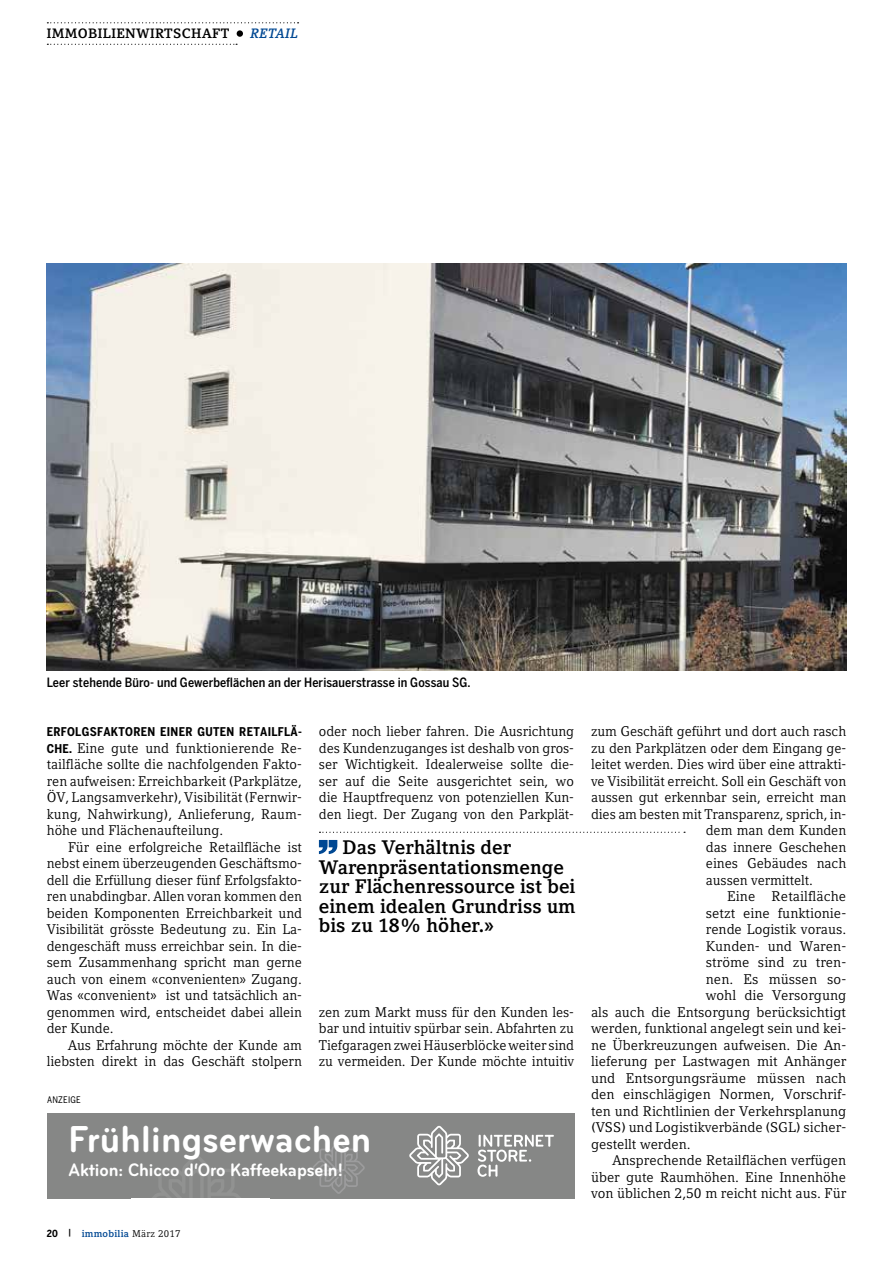
<style>
.page{position:relative;width:893px;height:1263px;background:#fff}
.page>*{position:absolute;margin:0;border:0;box-sizing:border-box;transform-origin:0 0}
.t1{font:700 condensed 39px "Bryant";letter-spacing:.005em;color:#fff}
.t2{font:700 19.5px/19.5px "Compatil Letter LT Pro";color:#000}
.t3{font:700 condensed 18.75px "Bryant";color:#fff}
.t4{font:13.95px/16.5px "Compatil Letter LT Pro";color:#000;text-align:justify}
.t5{font:700 13.5px "Compatil Letter LT Pro";letter-spacing:.025em;color:#000}
.t6{font:italic 700 13.5px "Compatil Letter LT Pro";letter-spacing:.025em;color:#004893}
.t7{font:500 12.75px "Benton Sans Cond";letter-spacing:.01em;color:#000}
.t8{font:700 12px "Benton Sans Cond";letter-spacing:.025em;color:#000}
.t9{font:700 9.75px "Compatil Letter LT Pro";letter-spacing:.025em;color:#004893}
.t10{font:9px "Benton Sans Cond";letter-spacing:.025em;color:#000}
.s1{font-family:"Benton Sans Cond";font-weight:700;font-size:12px}
.s2{font-family:"Benton Sans Cond";color:#000}
.s3{color:#000}
.s4{font-weight:400;color:#000}
</style>
<div class="page">
<svg style="left:47px;top:22px;width:252px;height:1px"></svg>
<svg style="left:47px;top:44px;width:190px;height:1px"></svg>
<div style="left:237px;top:30px;width:6px;height:7px;background:#000;border-radius:50%"></div>
<img style="left:47px;top:264px;width:799px;height:406px">
<svg style="left:319px;top:832px;width:366px;height:1px"></svg>
<svg style="left:319px;top:840px;width:18px;height:14px"></svg>
<svg style="left:49px;top:1198px;width:526px;height:1px"></svg>
<div style="left:48px;top:1113px;width:527px;height:85px;background:#868786"></div>
<svg style="left:409px;top:1126px;width:60px;height:59px"></svg>
<svg style="left:477px;top:1135px;width:77px;height:42px"></svg>
<svg style="left:313px;top:1142px;width:52px;height:52px"></svg>
<svg style="left:153px;top:1156px;width:87px;height:42px"></svg>
<hr style="left:131px;top:1198px;width:138px;height:3px;background:#fff">
<p class="t5" style="left:47px;top:26px;width:184px">IMMOBILIENWIRTSCHAFT</p>
<p class="t6" style="left:250px;top:26px;width:50px">RETAIL</p>
<p class="t7" style="left:47px;top:674px;width:425px">Leer stehende Büro- und Gewerbeflächen an der Herisauerstrasse in Gossau SG.</p>
<p class="t8" style="left:47px;top:725px;width:257px">ERFOLGSFAKTOREN EINER GUTEN RETAILFLÄ-</p>
<p class="t4" style="left:47px;top:740px;width:257px"><span class="s1">CHE.</span> Eine gute und funktionierende Re&shy;tailfläche sollte die nachfolgenden Fakto&shy;ren aufweisen: Erreichbarkeit (Parkplätze, ÖV, Langsamverkehr), Visibilität (Fernwir&shy;kung, Nahwirkung), Anlieferung, Raum&shy;höhe und Flächenaufteilung.</p>
<p class="t4" style="left:47px;top:839px;width:257px;text-indent:21px">Für eine erfolgreiche Retailfläche ist nebst einem überzeugenden Geschäftsmo&shy;dell die Erfüllung dieser fünf Erfolgsfakto&shy;ren unabdingbar. Allen voran kommen den beiden Komponenten Erreichbarkeit und Visibilität grösste Bedeutung zu. Ein La&shy;dengeschäft muss erreichbar sein. In die&shy;sem Zusammenhang spricht man gerne auch von einem «convenienten» Zugang.<br>Was «convenient» ist und tatsächlich an&shy;genommen wird, entscheidet dabei allein der Kunde.</p>
<p class="t4" style="left:47px;top:1037px;width:257px;text-align:right">Aus Erfahrung möchte der Kunde am liebsten direkt in das Geschäft stolpern</p>
<p class="t10" style="left:47px;top:1094px;width:35px">ANZEIGE</p>
<p class="t4" style="left:319px;top:723px;width:257px">oder noch lieber fahren. Die Ausrichtung des Kundenzuganges ist deshalb von gros&shy;ser Wichtigkeit. Idealerweise sollte die&shy;ser auf die Seite ausgerichtet sein, wo die Hauptfrequenz von potenziellen Kun&shy;den liegt. Der Zugang von den Parkplät-</p>
<h2 class="t2" style="left:319px;top:838px;width:258px;text-indent:24px">Das Verhältnis der<br>Warenpräsentationsmenge zur Flächenressource ist bei einem idealen Grundriss um bis zu 18% höher.»</h2>
<p class="t4" style="left:319px;top:1004px;width:257px">zen zum Markt muss für den Kunden les&shy;bar und intuitiv spürbar sein. Abfahrten zu Tiefgaragen zwei Häuserblöcke weiter sind zu vermeiden. Der Kunde möchte intuitiv</p>
<h1 class="t1" style="left:68px;top:1115px;width:304px">Frühlingserwachen</h1>
<h3 class="t3" style="left:68px;top:1158px;width:276px">Aktion: Chicco d‘Oro Kaffeekapseln!</h3>
<p class="t9" style="left:47px;top:1227px;width:135px"><span class="s2">20</span> <span class="s3">|</span> immobilia <span class="s4">März 2017</span></p>
<p class="t4" style="left:591px;top:723px;width:257px">zum Geschäft geführt und dort auch rasch</p>
<p class="t4" style="left:591px;top:740px;width:257px">zu den Parkplätzen oder dem Eingang ge-</p>
<p class="t4" style="left:591px;top:756px;width:257px">leitet werden. Dies wird über eine attrakti-</p>
<p class="t4" style="left:591px;top:773px;width:257px">ve Visibilität erreicht. Soll ein Geschäft von</p>
<p class="t4" style="left:591px;top:789px;width:257px">aussen gut erkennbar sein, erreicht man</p>
<p class="t4" style="left:591px;top:806px;width:257px">dies am besten mit Transparenz, sprich, in-</p>
<p class="t4" style="left:706px;top:822px;width:142px">dem man dem Kunden</p>
<p class="t4" style="left:706px;top:839px;width:142px">das innere Geschehen</p>
<p class="t4" style="left:706px;top:855px;width:142px">eines Gebäudes nach</p>
<p class="t4" style="left:706px;top:872px;width:109px">aussen vermittelt.</p>
<p class="t4" style="left:727px;top:888px;width:121px">Eine Retailfläche</p>
<p class="t4" style="left:706px;top:905px;width:142px">setzt eine funktionie-</p>
<p class="t4" style="left:706px;top:921px;width:142px">rende Logistik voraus.</p>
<p class="t4" style="left:706px;top:938px;width:142px">Kunden- und Waren-</p>
<p class="t4" style="left:706px;top:954px;width:142px">ströme sind zu tren-</p>
<p class="t4" style="left:706px;top:971px;width:142px">nen. Es müssen so-</p>
<p class="t4" style="left:706px;top:987px;width:142px">wohl die Versorgung</p>
<p class="t4" style="left:591px;top:1004px;width:256px">als auch die Entsorgung berücksichtigt</p>
<p class="t4" style="left:591px;top:1020px;width:257px">werden, funktional angelegt sein und kei-</p>
<p class="t4" style="left:591px;top:1037px;width:257px">ne Überkreuzungen aufweisen. Die An-</p>
<p class="t4" style="left:591px;top:1053px;width:257px">lieferung per Lastwagen mit Anhänger</p>
<p class="t4" style="left:591px;top:1070px;width:257px">und Entsorgungsräume müssen nach</p>
<p class="t4" style="left:591px;top:1086px;width:257px">den einschlägigen Normen, Vorschrif-</p>
<p class="t4" style="left:591px;top:1103px;width:257px">ten und Richtlinien der Verkehrsplanung</p>
<p class="t4" style="left:591px;top:1119px;width:257px">(VSS) und Logistikverbände (SGL) sicher-</p>
<p class="t4" style="left:591px;top:1136px;width:101px">gestellt werden.</p>
<p class="t4" style="left:612px;top:1152px;width:235px">Ansprechende Retailflächen verfügen</p>
<p class="t4" style="left:591px;top:1169px;width:257px">über gute Raumhöhen. Eine Innenhöhe</p>
<p class="t4" style="left:591px;top:1185px;width:257px">von üblichen 2,50 m reicht nicht aus. Für</p>
</div>
